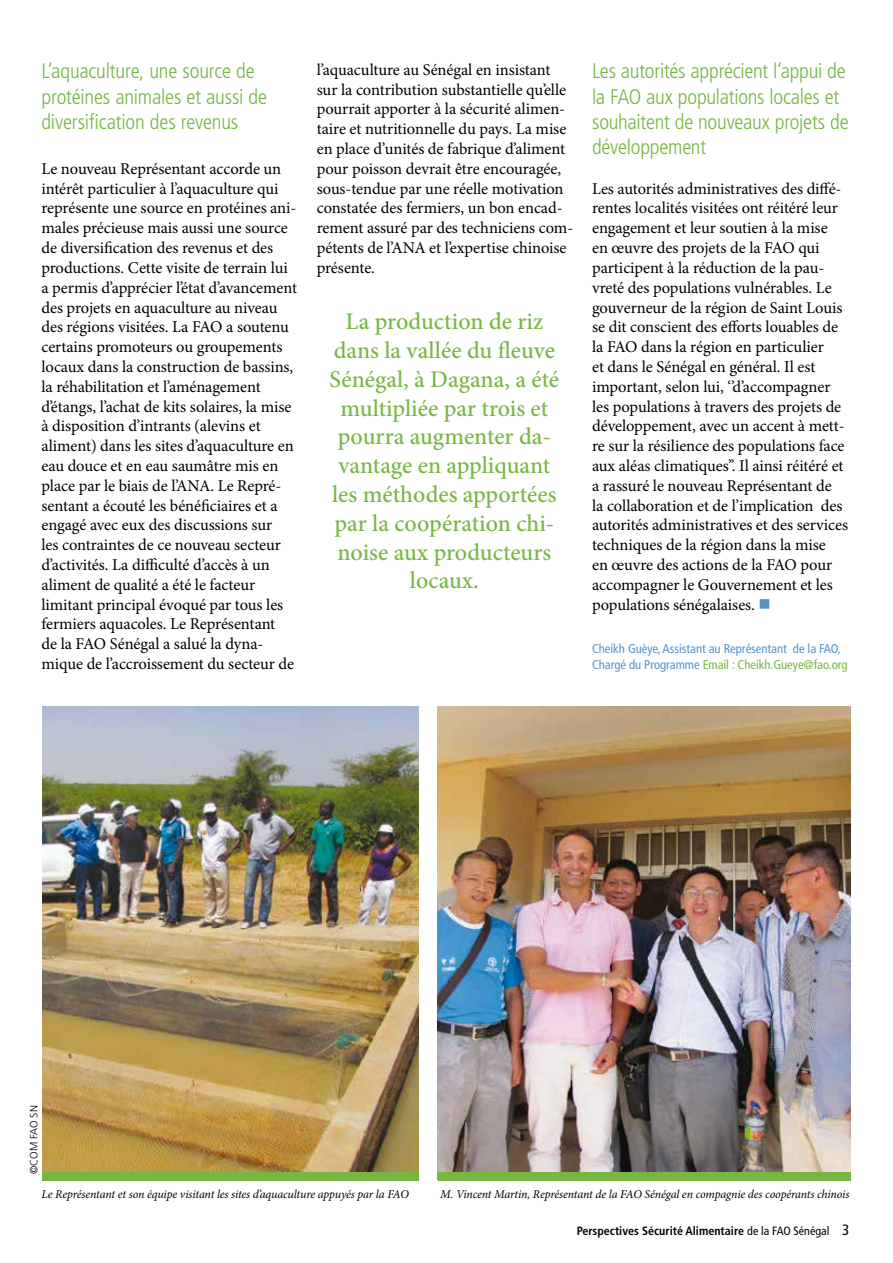
<style>
.page{position:relative;width:893px;height:1263px;background:#fff}
.page>*{position:absolute;margin:0;border:0;box-sizing:border-box;transform-origin:0 0}
.t1{font:500 24px/28.8px "Minion Pro";color:#78b643;text-align:center}
.t2{font:300 condensed 21px/25.2px "Frutiger LT Std";letter-spacing:-.01em;color:#78b643}
.t3{font:16.5px/19.8px "Minion Pro";letter-spacing:-.005em;color:#000}
.t4{font:condensed 12.75px/15.3px "Frutiger LT Std";letter-spacing:-.005em;color:#5693c9}
.t5{font:italic 12px "Minion Pro";letter-spacing:-.015em;color:#000}
.t6{font:700 condensed 12px "Frutiger LT Std";color:#000}
.t7{font:300 10.5px "Frutiger LT Std";letter-spacing:-.005em;color:#000}
.s1{color:#5693c9}
.s2{color:#78b643}
.s3{font-weight:400}
.s4{font-weight:400;font-size:15px}
</style>
<div class="page">
<img style="left:43px;top:706px;width:376px;height:466px">
<img style="left:438px;top:706px;width:412px;height:466px">
<div style="left:43px;top:1172px;width:376px;height:8px;background:#78b643"></div>
<div style="left:438px;top:1172px;width:412px;height:8px;background:#78b643"></div>
<p class="t2" style="left:41px;top:59px;width:227px">L’aquaculture, une source de protéines animales et aussi de diversification des revenus</p>
<p class="t3" style="left:41px;top:159px;width:257px">Le nouveau Représentant accorde un intérêt particulier à l’aquaculture qui représente une source en protéines ani&shy;males précieuse mais aussi une source de diversification des revenus et des productions. Cette visite de terrain lui a permis d’apprécier l’état d’avancement des projets en aquaculture au niveau des régions visitées. La FAO a soutenu certains promoteurs ou groupements locaux dans la construction de bassins, la réhabilitation et l’aménagement d’étangs, l’achat de kits solaires, la mise à disposition d’intrants (alevins et aliment) dans les sites d’aquaculture en eau douce et en eau saumâtre mis en place par le biais de l’ANA. Le Repré&shy;sentant a écouté les bénéficiaires et a engagé avec eux des discussions sur<br>les contraintes de ce nouveau secteur d’activités. La difficulté d’accès à un aliment de qualité a été le facteur limitant principal évoqué par tous les fermiers aquacoles. Le Représentant<br>de la FAO Sénégal a salué la dyna&shy;mique de l’accroissement du secteur de</p>
<p class="t3" style="left:317px;top:60px;width:258px">l’aquaculture au Sénégal en insistant sur la contribution substantielle qu’elle pourrait apporter à la sécurité alimen&shy;taire et nutritionnelle du pays. La mise en place d’unités de fabrique d’aliment pour poisson devrait être encouragée, sous-tendue par une réelle motivation constatée des fermiers, un bon encad&shy;rement assuré par des techniciens com&shy;pétents de l’ANA et l’expertise chinoise présente.</p>
<p class="t2" style="left:592px;top:59px;width:258px">Les autorités apprécient l’appui de la FAO aux populations locales et souhaitent de nouveaux projets de développement</p>
<p class="t3" style="left:592px;top:179px;width:257px">Les autorités administratives des diffé&shy;rentes localités visitées ont réitéré leur engagement et leur soutien à la mise<br>en œuvre des projets de la FAO qui participent à la réduction de la pau&shy;vreté des populations vulnérables. Le gouverneur de la région de Saint Louis se dit conscient des efforts louables de la FAO dans la région en particulier<br>et dans le Sénégal en général. Il est important, selon lui, ‘’d’accompagner les populations à travers des projets de développement, avec un accent à mett&shy;re sur la résilience des populations face aux aléas climatiques’’. Il ainsi réitéré et a rassuré le nouveau Représentant de<br>la collaboration et de l’implication des autorités administratives et des services techniques de la région dans la mise<br>en œuvre des actions de la FAO pour accompagner le Gouvernement et les populations sénégalaises. <span class="s1">■</span></p>
<p class="t4" style="left:592px;top:641px;width:257px">Cheikh Guèye, Assistant au Représentant de la FAO,<br>Chargé du Programme <span class="s2">Email : Cheikh.Gueye@fao.org</span></p>
<h1 class="t1" style="left:330px;top:307px;width:231px">La production de riz dans la vallée du fleuve<br>Sénégal, à Dagana, a été multipliée par trois et pourra augmenter da&shy;vantage en appliquant les méthodes apportées par la coopération chi&shy;noise aux producteurs locaux.</h1>
<p class="t7" style="left:28px;top:1174px;width:70px;rotate:-90deg">©COM FAO SN</p>
<p class="t5" style="left:41px;top:1186px;width:369px">Le Représentant et son équipe visitant les sites d’aquaculture appuyés par la FAO</p>
<p class="t5" style="left:440px;top:1186px;width:411px">M. Vincent Martin, Représentant de la FAO Sénégal en compagnie des coopérants chinois</p>
<p class="t6" style="left:577px;top:1223px;width:274px">Perspectives Sécurité Alimentaire <span class="s3">de la FAO Sénégal</span> <span class="s4">3</span></p>
</div>
